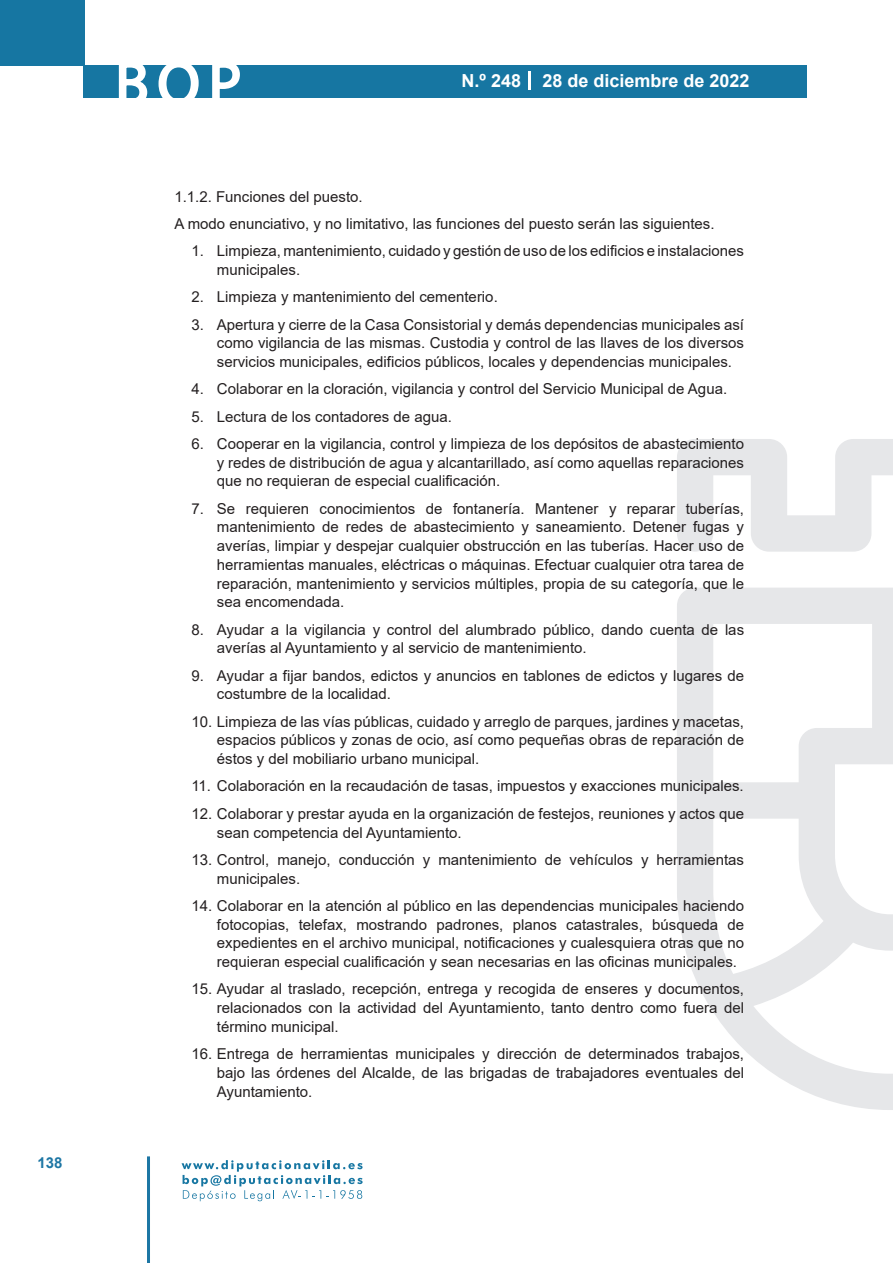
<style>
.page{position:relative;width:893px;height:1263px;background:#fff}
.page>*{position:absolute;margin:0;border:0;box-sizing:border-box;transform-origin:0 0}
.t1{font:500 61.5px "Avant Garde";color:#fff}
.t2{font:700 18px "Arial";color:#fff}
.t3{font:15px/18.8px "Arial";color:#231f20;text-align:justify}
.t4{font:700 15px "Arial";color:#1d76a4}
</style>
<div class="page">
<div style="left:0;top:0;width:85px;height:65px;background:#1676a2"></div>
<div style="left:84px;top:65px;width:723px;height:33px;background:#1676a2"></div>
<svg style="left:118px;top:65px;width:30px;height:33px"></svg>
<svg style="left:158px;top:65px;width:41px;height:33px"></svg>
<svg style="left:212px;top:65px;width:28px;height:33px"></svg>
<svg style="left:182px;top:1160px;width:181px;height:41px"></svg>
<hr style="left:147px;top:1156px;width:3px;height:107px;background:#1d76a4">
<svg style="left:529px;top:71px;width:2px;height:19px"></svg>
<svg style="left:677px;top:439px;width:216px;height:671px"></svg>
<p class="t4" style="left:37px;top:1152px;width:27px">138</p>
<h1 class="t1" style="left:115px;top:46px;width:128px">BOP</h1>
<p class="t2" style="left:462px;top:68px;width:289px">N.º 248 28 de diciembre de 2022</p>
<p class="t3" style="left:174px;top:183px;width:542px;line-height:27.3px">1.1.2. Funciones del puesto.<br>A modo enunciativo, y no limitativo, las funciones del puesto serán las siguientes.</p>
<p class="t3" style="left:217px;top:242px;width:529px;text-indent:-26px">1. Limpieza, mantenimiento, cuidado y gestión de uso de los edificios e instalaciones municipales.</p>
<p class="t3" style="left:191px;top:288px;width:308px">2. Limpieza y mantenimiento del cementerio.</p>
<p class="t3" style="left:217px;top:315px;width:529px;text-indent:-26px">3. Apertura y cierre de la Casa Consistorial y demás dependencias municipales así como vigilancia de las mismas. Custodia y control de las llaves de los diversos servicios municipales, edificios públicos, locales y dependencias municipales.</p>
<p class="t3" style="left:191px;top:380px;width:537px">4. Colaborar en la cloración, vigilancia y control del Servicio Municipal de Agua.</p>
<p class="t3" style="left:191px;top:407px;width:262px">5. Lectura de los contadores de agua.</p>
<p class="t3" style="left:217px;top:434px;width:529px;text-indent:-26px">6. Cooperar en la vigilancia, control y limpieza de los depósitos de abastecimiento y redes de distribución de agua y alcantarillado, así como aquellas reparaciones que no requieran de especial cualificación.</p>
<p class="t3" style="left:217px;top:499px;width:529px;text-indent:-26px">7. Se requieren conocimientos de fontanería. Mantener y reparar tuberías, mantenimiento de redes de abastecimiento y saneamiento. Detener fugas y averías, limpiar y despejar cualquier obstrucción en las tuberías. Hacer uso de herramientas manuales, eléctricas o máquinas. Efectuar cualquier otra tarea de reparación, mantenimiento y servicios múltiples, propia de su categoría, que le sea encomendada.</p>
<p class="t3" style="left:217px;top:620px;width:529px;text-indent:-26px">8. Ayudar a la vigilancia y control del alumbrado público, dando cuenta de las averías al Ayuntamiento y al servicio de mantenimiento.</p>
<p class="t3" style="left:217px;top:666px;width:529px;text-indent:-26px">9. Ayudar a fijar bandos, edictos y anuncios en tablones de edictos y lugares de costumbre de la localidad.</p>
<p class="t3" style="left:217px;top:712px;width:529px;text-indent:-26px">10. Limpieza de las vías públicas, cuidado y arreglo de parques, jardines y macetas, espacios públicos y zonas de ocio, así como pequeñas obras de reparación de éstos y del mobiliario urbano municipal.</p>
<p class="t3" style="left:191px;top:777px;width:554px">11. Colaboración en la recaudación de tasas, impuestos y exacciones municipales.</p>
<p class="t3" style="left:217px;top:804px;width:529px;text-indent:-26px">12. Colaborar y prestar ayuda en la organización de festejos, reuniones y actos que sean competencia del Ayuntamiento.</p>
<p class="t3" style="left:217px;top:850px;width:529px;text-indent:-26px">13. Control, manejo, conducción y mantenimiento de vehículos y herramientas municipales.</p>
<p class="t3" style="left:217px;top:896px;width:529px;text-indent:-26px">14. Colaborar en la atención al público en las dependencias municipales haciendo fotocopias, telefax, mostrando padrones, planos catastrales, búsqueda de expedientes en el archivo municipal, notificaciones y cualesquiera otras que no requieran especial cualificación y sean necesarias en las oficinas municipales.</p>
<p class="t3" style="left:217px;top:979px;width:529px;text-indent:-26px">15. Ayudar al traslado, recepción, entrega y recogida de enseres y documentos, relacionados con la actividad del Ayuntamiento, tanto dentro como fuera del término municipal.</p>
<p class="t3" style="left:217px;top:1044px;width:529px;text-indent:-26px">16. Entrega de herramientas municipales y dirección de determinados trabajos, bajo las órdenes del Alcalde, de las brigadas de trabajadores eventuales del Ayuntamiento.</p>
</div>
